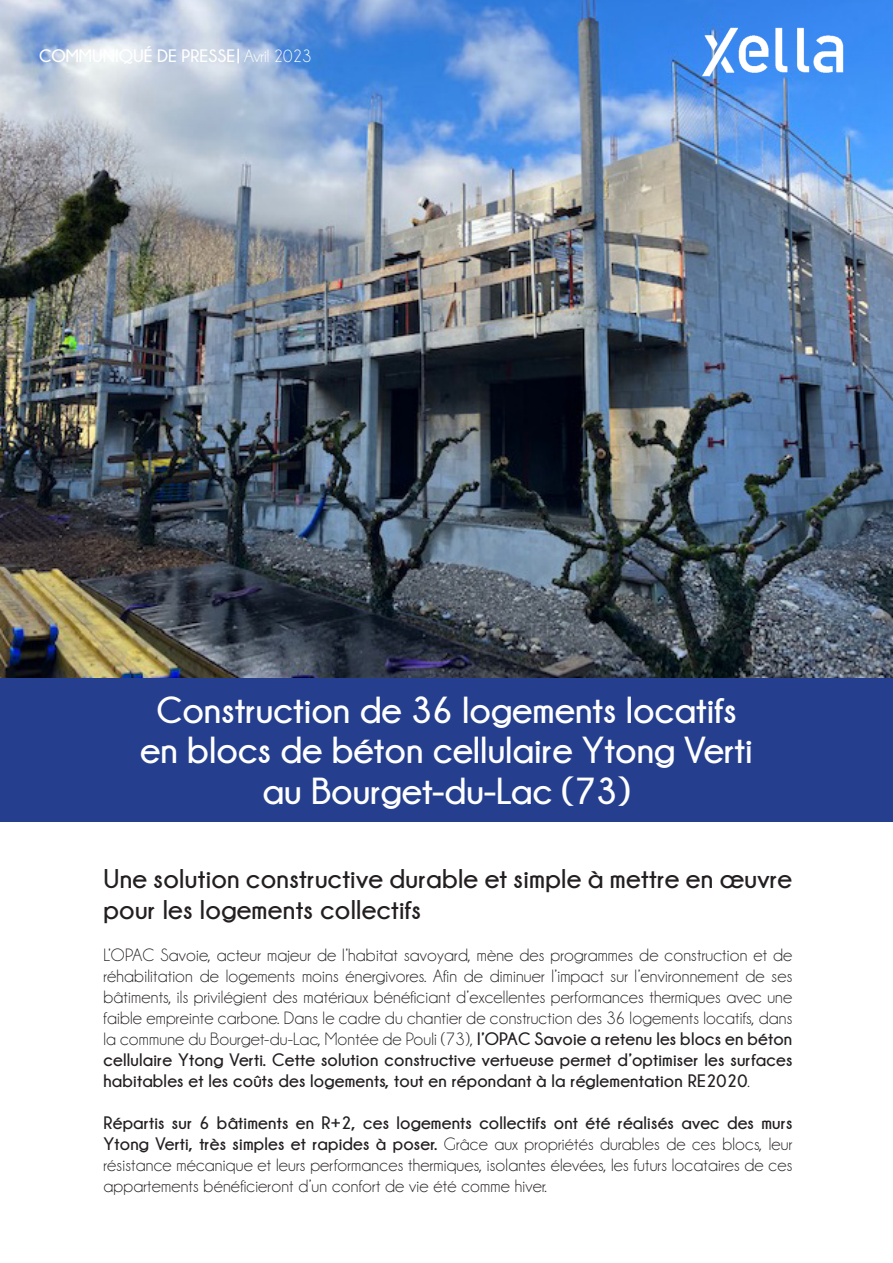
<style>
.page{position:relative;width:893px;height:1263px;background:#fff}
.page>*{position:absolute;margin:0;border:0;box-sizing:border-box;transform-origin:0 0}
.t1{font:700 37.5px "Champagne&Limousines";color:#fff}
.t2{font:700 27px "Champagne&Limousines";letter-spacing:.01em;color:#231f20}
.t3{font:18px/21px "Champagne&Limousines";letter-spacing:.01em;color:#231f20;text-align:justify}
.t4{font:700 18px "Champagne&Limousines";color:#fff}
.s1{font-weight:400}
.s2{font-weight:700}
</style>
<div class="page">
<div style="left:0;top:673px;width:893px;height:149px;background:#253f8e"></div>
<img style="left:0;top:0;width:893px;height:677px">
<img style="left:701px;top:28px;width:143px;height:49px">
<svg style="left:237px;top:49px;width:2px;height:14px"></svg>
<p class="t4" style="left:39px;top:46px;width:274px">COMMUNIQUÉ DE PRESSE <span class="s1">Avril 2023</span></p>
<p class="t1" style="left:156px;top:689px;width:582px">Construction de 36 logements locatifs</p>
<p class="t1" style="left:140px;top:730px;width:614px">en blocs de béton cellulaire Ytong Verti</p>
<p class="t1" style="left:262px;top:770px;width:369px">au Bourget-du-Lac (73)</p>
<p class="t2" style="left:103px;top:863px;width:690px">Une solution constructive durable et simple à mettre en œuvre</p>
<p class="t2" style="left:103px;top:895px;width:319px">pour les logements collectifs</p>
<p class="t3" style="left:103px;top:945px;width:690px">L’OPAC Savoie, acteur majeur de l’habitat savoyard, mène des programmes de construction et de réhabilitation de logements moins énergivores. Afin de diminuer l’impact sur l’environnement de ses bâtiments, ils privilégient des matériaux bénéficiant d’excellentes performances thermiques avec une faible empreinte carbone. Dans le cadre du chantier de construction des 36 logements locatifs, dans la commune du Bourget-du-Lac, Montée de Pouli (73), <span class="s2">l’OPAC Savoie a retenu les blocs en béton cellulaire Ytong Verti. Cette solution constructive vertueuse permet d’optimiser les surfaces habitables et les coûts des logements, tout en répondant à la réglementation RE2020</span>.</p>
<p class="t3" style="left:103px;top:1113px;width:690px"><span class="s2">Répartis sur 6 bâtiments en R+2, ces logements collectifs ont été réalisés avec des murs Ytong Verti, très simples et rapides à poser.</span> Grâce aux propriétés durables de ces blocs, leur résistance mécanique et leurs performances thermiques, isolantes élevées, les futurs locataires de ces appartements bénéficieront d’un confort de vie été comme hiver.</p>
</div>
